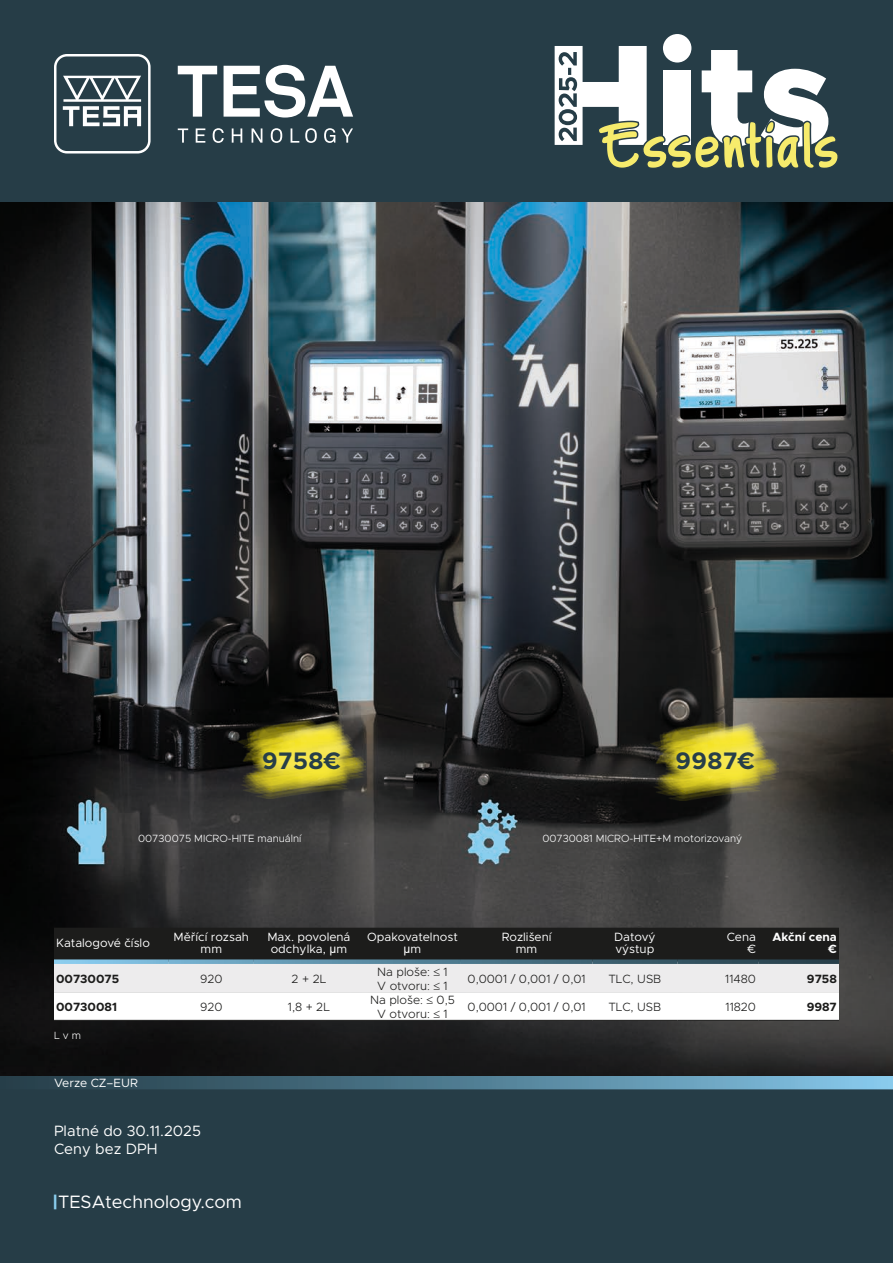
<style>
.page{position:relative;width:893px;height:1263px;background:#263d47}
.page>*{position:absolute;margin:0;border:0;box-sizing:border-box;transform-origin:0 0}
.t1{font:700 24px "Metropolis";letter-spacing:.025em;color:#273e48}
.t2{font:18px "Metropolis";color:#fff}
.t3{font:15px/18px "Metropolis";color:#fff}
.t4{font:300 12px/14.4px "Metropolis";color:#1c1c1b}
.t5{font:12px/12px "Metropolis";color:#fff;text-align:center}
.t6{font:700 12px "Metropolis";color:#1c1c1b}
.t7{font:700 12px/12px "Metropolis";color:#fff;text-align:right}
.t8{font:12px "Arial";color:#fff}
.t9{font:300 10.5px "Metropolis";color:#fff}
.s1{font-family:"Arial"}
.s2{font-family:"Metropolis"}
.s3{font-weight:900;color:#89cdee}
</style>
<div class="page">
<svg style="left:54px;top:54px;width:97px;height:99px"></svg>
<svg style="left:178px;top:66px;width:39px;height:51px"></svg>
<svg style="left:224px;top:65px;width:129px;height:53px"></svg>
<svg style="left:178px;top:128px;width:10px;height:15px"></svg>
<svg style="left:196px;top:128px;width:9px;height:15px"></svg>
<svg style="left:213px;top:128px;width:11px;height:15px"></svg>
<svg style="left:232px;top:128px;width:10px;height:15px"></svg>
<svg style="left:252px;top:128px;width:10px;height:15px"></svg>
<svg style="left:271px;top:128px;width:11px;height:15px"></svg>
<svg style="left:291px;top:128px;width:8px;height:15px"></svg>
<svg style="left:305px;top:128px;width:12px;height:15px"></svg>
<svg style="left:324px;top:128px;width:11px;height:15px"></svg>
<svg style="left:341px;top:128px;width:12px;height:15px"></svg>
<svg style="left:63px;top:1076px;width:830px;height:13px;background:#548298"></svg>
<div style="left:663px;top:34px;width:28px;height:29px;background:#fff;border-radius:50%"></div>
<svg style="left:555px;top:46px;width:283px;height:122px"></svg>
<img style="left:0;top:202px;width:893px;height:874px">
<svg style="left:54px;top:928px;width:785px;height:92px;background:#a7a7a7"></svg>
<svg style="left:54px;top:959px;width:115px;height:5px"></svg>
<div style="left:169px;top:959px;width:85px;height:5px;background:#72abc9"></div>
<div style="left:254px;top:959px;width:110px;height:5px;background:#6397b0"></div>
<div style="left:364px;top:959px;width:97px;height:5px;background:#548298"></div>
<svg style="left:461px;top:959px;width:131px;height:5px"></svg>
<div style="left:592px;top:959px;width:85px;height:5px;background:#395b6a"></div>
<div style="left:677px;top:959px;width:81px;height:5px;background:#314e5c"></div>
<div style="left:758px;top:959px;width:81px;height:5px;background:#2a434f"></div>
<hr style="left:54px;top:1020px;width:115px;height:1px;background:#1c1c1b">
<hr style="left:169px;top:1020px;width:85px;height:1px;background:#1c1c1b">
<hr style="left:254px;top:1020px;width:110px;height:1px;background:#1c1c1b">
<hr style="left:364px;top:1020px;width:97px;height:1px;background:#1c1c1b">
<hr style="left:461px;top:1020px;width:131px;height:1px;background:#1c1c1b">
<hr style="left:592px;top:1020px;width:85px;height:1px;background:#1c1c1b">
<hr style="left:677px;top:1020px;width:81px;height:1px;background:#1c1c1b">
<hr style="left:758px;top:1020px;width:81px;height:1px;background:#1c1c1b">
<img style="left:238px;top:719px;width:127px;height:80px">
<img style="left:651px;top:721px;width:127px;height:80px">
<h1 class="t1" style="left:262px;top:745px;width:80px">9758€</h1>
<h1 class="t1" style="left:675px;top:745px;width:81px">9987€</h1>
<p class="t9" style="left:138px;top:832px;width:165px">00730075 MICRO-HITE manuální</p>
<p class="t9" style="left:542px;top:832px;width:201px">00730081 MICRO-HITE+M motorizovaný</p>
<p class="t5" style="left:56px;top:937px;width:95px">Katalogové číslo</p>
<p class="t5" style="left:174px;top:931px;width:77px">Měřící rozsah mm</p>
<p class="t5" style="left:267px;top:931px;width:85px;text-align:left">Max. povolená odchylka, <span class="s1">µ</span>m</p>
<p class="t5" style="left:367px;top:931px;width:92px">Opakovatelnost</p>
<p class="t8" style="left:404px;top:941px;width:19px">µ<span class="s2">m</span></p>
<p class="t5" style="left:502px;top:931px;width:51px">Rozlišení mm</p>
<p class="t5" style="left:614px;top:931px;width:43px;text-align:left">Datový výstup</p>
<p class="t5" style="left:727px;top:931px;width:31px;text-align:right">Cena €</p>
<p class="t7" style="left:772px;top:931px;width:66px">Akční cena €</p>
<p class="t6" style="left:56px;top:971px;width:65px">00730075</p>
<p class="t4" style="left:200px;top:971px;width:24px">920</p>
<p class="t4" style="left:292px;top:971px;width:36px">2 + 2L</p>
<p class="t4" style="left:377px;top:964px;width:72px">Na ploše: ≤ 1<br>V otvoru: ≤ 1</p>
<p class="t4" style="left:468px;top:971px;width:120px">0,0001 / 0,001 / 0,01</p>
<p class="t4" style="left:608px;top:971px;width:55px">TLC, USB</p>
<p class="t4" style="left:725px;top:971px;width:32px">11480</p>
<p class="t6" style="left:807px;top:971px;width:31px">9758</p>
<p class="t6" style="left:56px;top:999px;width:62px">00730081</p>
<p class="t4" style="left:200px;top:1000px;width:24px">920</p>
<p class="t4" style="left:288px;top:1000px;width:44px">1,8 + 2L</p>
<p class="t4" style="left:370px;top:992px;width:86px;text-align:center">Na ploše: ≤ 0,5<br>V otvoru: ≤ 1</p>
<p class="t4" style="left:468px;top:1000px;width:120px">0,0001 / 0,001 / 0,01</p>
<p class="t4" style="left:608px;top:1000px;width:55px">TLC, USB</p>
<p class="t4" style="left:725px;top:1000px;width:32px">11820</p>
<p class="t6" style="left:807px;top:999px;width:32px">9987</p>
<p class="t9" style="left:54px;top:1029px;width:28px">L v m</p>
<p class="t5" style="left:54px;top:1077px;width:85px">Verze CZ–EUR</p>
<p class="t3" style="left:54px;top:1122px;width:149px">Platné do 30.11.2025<br>Ceny bez DPH</p>
<h2 class="t2" style="left:52px;top:1190px;width:191px"><span class="s3">|</span>TESAtechnology.com</h2>
</div>
